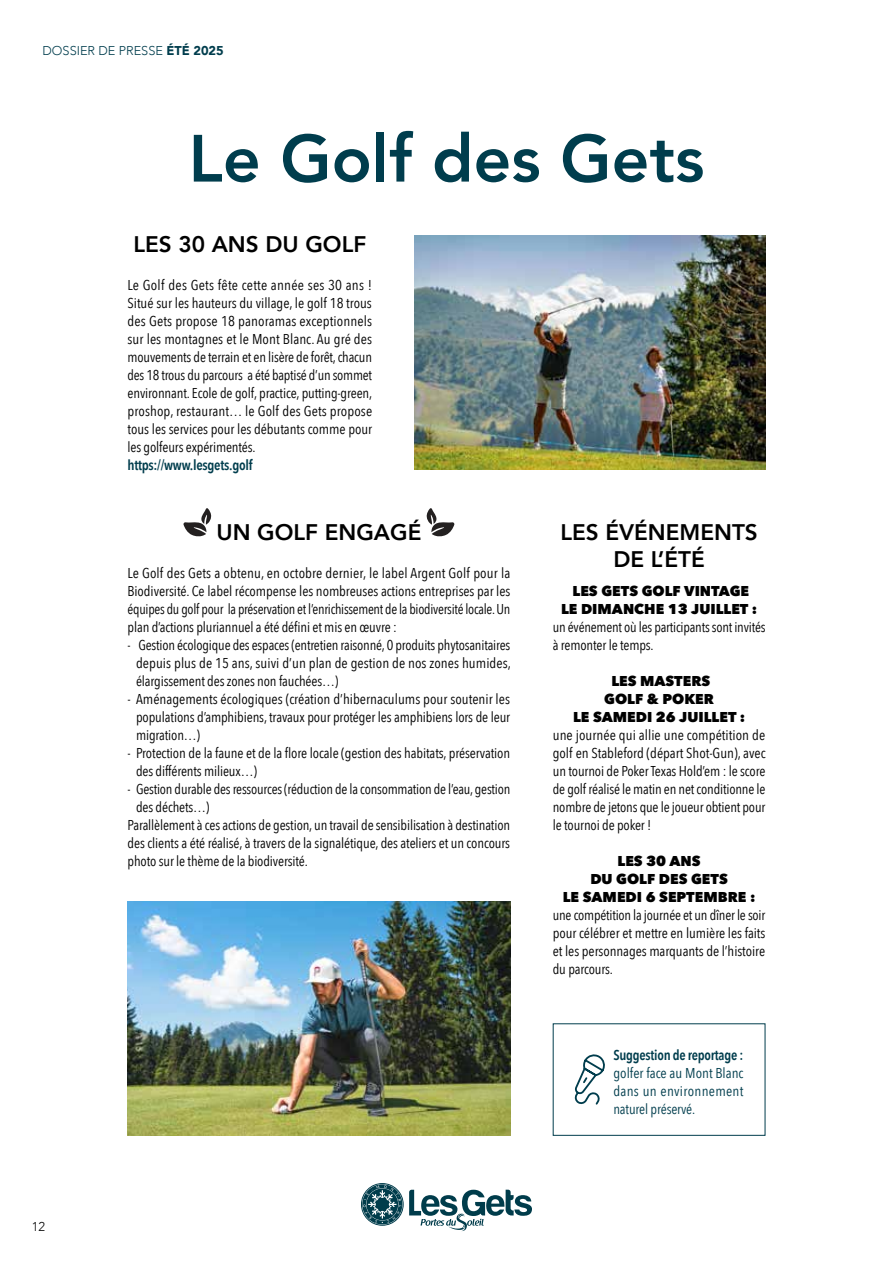
<style>
.page{position:relative;width:893px;height:1263px;background:#fff}
.page>*{position:absolute;margin:0;border:0;box-sizing:border-box;transform-origin:0 0}
.t1{font:800 66px "Avenir";color:#003d4d}
.t2{font:800 22.5px/27px "Avenir";color:#000;text-align:center}
.t3{font:14.25px/18px "Avenir Next Condensed";letter-spacing:-.01em;color:#000;text-align:justify}
.t4{font:800 14.25px/18px "Avenir Next";color:#000;text-align:center}
.t5{font:14.25px/18px "Avenir Next Condensed";color:#003d4d;text-align:justify}
.t6{font:600 14.25px "Avenir Next Condensed";letter-spacing:-.015em;color:#003d4d}
.t7{font:300 12.75px "Avenir";color:#003d4d}
.t8{font:300 12.75px "Avenir";color:#000}
.s1{font-weight:900}
</style>
<div class="page">
<svg style="left:361px;top:1183px;width:171px;height:48px"></svg>
<img style="left:415px;top:236px;width:350px;height:234px">
<img style="left:128px;top:902px;width:382px;height:234px">
<div style="left:553px;top:1023px;width:212px;height:113px;border:1px solid #003d4d"></div>
<svg style="left:574px;top:1054px;width:31px;height:51px"></svg>
<svg style="left:183px;top:508px;width:28px;height:29px"></svg>
<svg style="left:426px;top:508px;width:29px;height:29px"></svg>
<p class="t7" style="left:43px;top:43px;width:183px">DOSSIER DE PRESSE <span class="s1">ÉTÉ 2025</span></p>
<h1 class="t1" style="left:189px;top:122px;width:517px">Le Golf des Gets</h1>
<p class="t8" style="left:32px;top:1220px;width:15px">12</p>
<h2 class="t2" style="left:133px;top:231px;width:234px">LES 30 ANS DU GOLF</h2>
<p class="t3" style="left:128px;top:275px;width:246px">Le Golf des Gets fête cette année ses 30 ans !<br>Situé sur les hauteurs du village, le golf 18 trous des Gets propose 18 panoramas exceptionnels sur les montagnes et le Mont Blanc. Au gré des mouvements de terrain et en lisère de forêt, chacun des 18 trous du parcours a été baptisé d’un sommet environnant. Ecole de golf, practice, putting-green, proshop, restaurant… le Golf des Gets propose tous les services pour les débutants comme pour les golfeurs expérimentés.</p>
<p class="t6" style="left:128px;top:452px;width:127px">https://www.lesgets.golf</p>
<h2 class="t2" style="left:216px;top:519px;width:206px">UN GOLF ENGAGÉ</h2>
<p class="t3" style="left:128px;top:564px;width:384px">Le Golf des Gets a obtenu, en octobre dernier, le label Argent Golf pour la Biodiversité. Ce label récompense les nombreuses actions entreprises par les équipes du golf pour la préservation et l’enrichissement de la biodiversité locale. Un plan d’actions pluriannuel a été défini et mis en œuvre :</p>
<p class="t3" style="left:136px;top:636px;width:376px;text-indent:-9px">- Gestion écologique des espaces (entretien raisonné, 0 produits phytosanitaires depuis plus de 15 ans, suivi d’un plan de gestion de nos zones humides, élargissement des zones non fauchées…)</p>
<p class="t3" style="left:136px;top:690px;width:376px;text-indent:-9px">- Aménagements écologiques (création d’hibernaculums pour soutenir les populations d’amphibiens, travaux pour protéger les amphibiens lors de leur migration…)</p>
<p class="t3" style="left:136px;top:743px;width:376px;text-indent:-9px">- Protection de la faune et de la flore locale (gestion des habitats, préservation des différents milieux…)</p>
<p class="t3" style="left:128px;top:780px;width:384px">- Gestion durable des ressources (réduction de la consommation de l’eau, gestion</p>
<p class="t3" style="left:136px;top:797px;width:75px">des déchets…)</p>
<p class="t3" style="left:128px;top:816px;width:384px">Parallèlement à ces actions de gestion, un travail de sensibilisation à destination</p>
<p class="t3" style="left:128px;top:834px;width:384px">des clients a été réalisé, à travers de la signalétique, des ateliers et un concours</p>
<p class="t3" style="left:128px;top:851px;width:182px">photo sur le thème de la biodiversité.</p>
<h2 class="t2" style="left:560px;top:519px;width:199px">LES ÉVÉNEMENTS<br>DE L’ÉTÉ</h2>
<p class="t4" style="left:561px;top:581px;width:197px">LES GETS GOLF VINTAGE<br>LE DIMANCHE 13 JUILLET :</p>
<p class="t3" style="left:553px;top:618px;width:214px">un événement où les participants sont invités à remonter le temps.</p>
<p class="t4" style="left:573px;top:671px;width:174px">LES MASTERS<br>GOLF &amp; POKER<br>LE SAMEDI 26 JUILLET :</p>
<p class="t3" style="left:553px;top:726px;width:214px">une journée qui allie une compétition de golf en Stableford (départ Shot-Gun), avec un tournoi de Poker Texas Hold’em : le score de golf réalisé le matin en net conditionne le nombre de jetons que le joueur obtient pour le tournoi de poker !</p>
<p class="t4" style="left:563px;top:851px;width:194px">LES 30 ANS<br>DU GOLF DES GETS<br>LE SAMEDI 6 SEPTEMBRE :</p>
<p class="t3" style="left:553px;top:906px;width:214px">une compétition la journée et un dîner le soir pour célébrer et mettre en lumière les faits et les personnages marquants de l’histoire du parcours.</p>
<p class="t6" style="left:613px;top:1042px;width:131px">Suggestion de reportage :</p>
<p class="t5" style="left:613px;top:1064px;width:132px">golfer face au Mont Blanc dans un environnement naturel préservé.</p>
</div>
